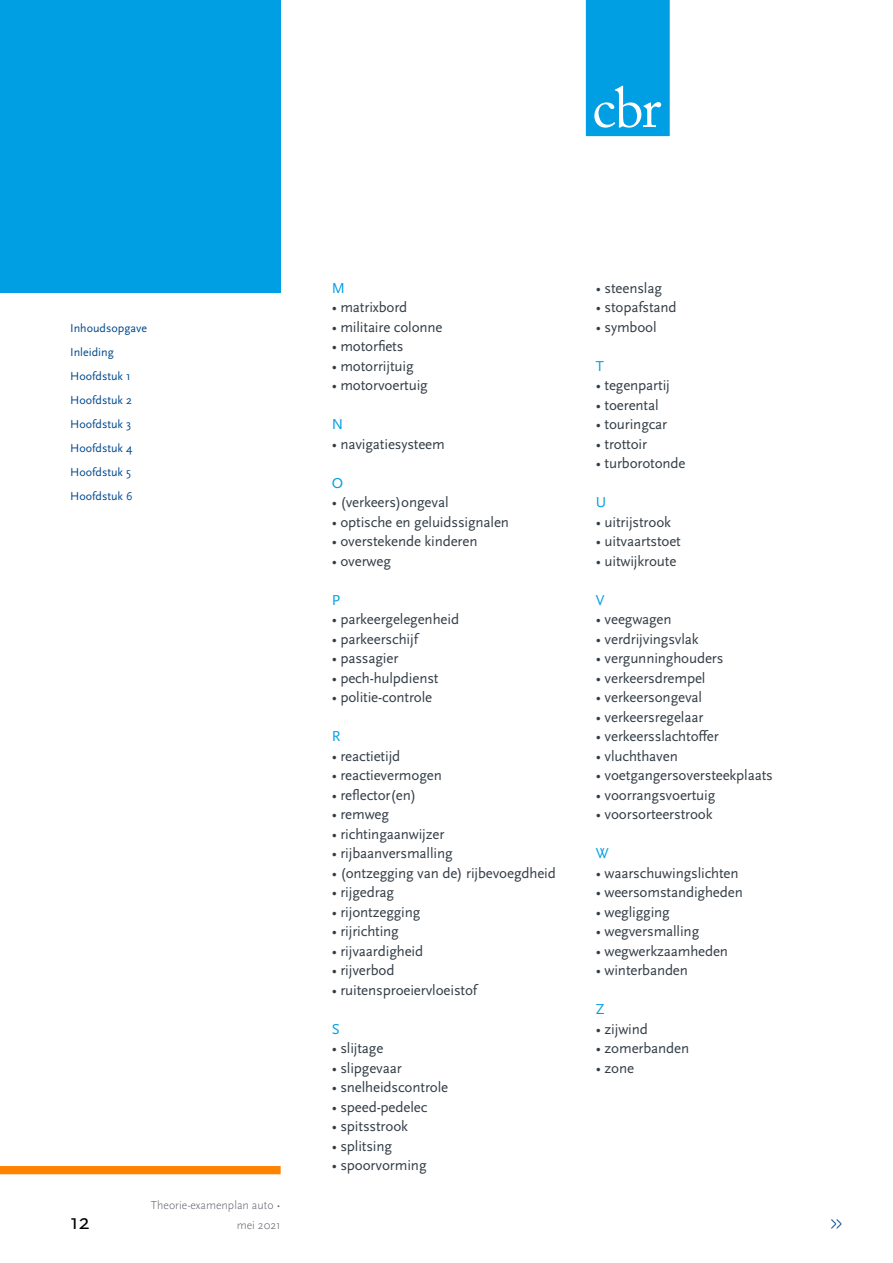
<style>
.page{position:relative;width:893px;height:1263px;background:#fff}
.page>*{position:absolute;margin:0;border:0;box-sizing:border-box;transform-origin:0 0}
.t1{font:22.5px "Scala Sans Pro";color:#000}
.t2{font:15px "Scala Sans Pro";letter-spacing:-.01em;color:#333d47}
.t3{font:15px "Scala Sans Pro";color:#009fe3}
.t4{font:12px/24px "Scala Sans Pro";color:#02498d}
.t5{font:300 12px/19.5px "Scala Sans Pro";color:#5c606a;text-align:right}
</style>
<div class="page">
<div style="left:0;top:0;width:281px;height:292px;background:#009fe3"></div>
<svg style="left:586px;top:0;width:84px;height:136px;background:#0ea4e4"></svg>
<div style="left:0;top:1166px;width:281px;height:8px;background:#ff8300"></div>
<p class="t4" style="left:70px;top:315px;width:78px">Inhoudsopgave<br>Inleiding<br>Hoofdstuk 1<br>Hoofdstuk 2<br>Hoofdstuk 3<br>Hoofdstuk 4<br>Hoofdstuk 5<br>Hoofdstuk 6</p>
<h1 class="t1" style="left:70px;top:1206px;width:21px">12</h1>
<p class="t5" style="left:151px;top:1195px;width:131px">Theorie-examenplan auto • mei 2021</p>
<p class="t3" style="left:332px;top:278px;width:15px">M</p>
<p class="t2" style="left:332px;top:297px;width:77px">• matrixbord</p>
<p class="t2" style="left:332px;top:317px;width:112px">• militaire colonne</p>
<p class="t2" style="left:332px;top:336px;width:73px">• motorfiets</p>
<p class="t2" style="left:332px;top:356px;width:83px">• motorrijtuig</p>
<p class="t2" style="left:332px;top:375px;width:98px">• motorvoertuig</p>
<p class="t3" style="left:332px;top:414px;width:13px">N</p>
<p class="t2" style="left:332px;top:434px;width:115px">• navigatiesysteem</p>
<p class="t3" style="left:332px;top:473px;width:13px">O</p>
<p class="t2" style="left:332px;top:492px;width:118px">• (verkeers)ongeval</p>
<p class="t2" style="left:332px;top:512px;width:179px">• optische en geluidssignalen</p>
<p class="t2" style="left:332px;top:531px;width:147px">• overstekende kinderen</p>
<p class="t2" style="left:332px;top:551px;width:61px">• overweg</p>
<p class="t3" style="left:332px;top:590px;width:10px">P</p>
<p class="t2" style="left:332px;top:609px;width:129px">• parkeergelegenheid</p>
<p class="t2" style="left:332px;top:629px;width:88px">• parkeerschijf</p>
<p class="t2" style="left:332px;top:648px;width:68px">• passagier</p>
<p class="t2" style="left:332px;top:668px;width:108px">• pech-hulpdienst</p>
<p class="t2" style="left:332px;top:687px;width:102px">• politie-controle</p>
<p class="t3" style="left:332px;top:726px;width:10px">R</p>
<p class="t2" style="left:332px;top:746px;width:70px">• reactietijd</p>
<p class="t2" style="left:332px;top:765px;width:112px">• reactievermogen</p>
<p class="t2" style="left:332px;top:785px;width:86px">• reflector(en)</p>
<p class="t2" style="left:332px;top:804px;width:59px">• remweg</p>
<p class="t2" style="left:332px;top:824px;width:114px">• richtingaanwijzer</p>
<p class="t2" style="left:332px;top:843px;width:122px">• rijbaanversmalling</p>
<p class="t2" style="left:332px;top:863px;width:226px">• (ontzegging van de) rijbevoegdheid</p>
<p class="t2" style="left:332px;top:882px;width:64px">• rijgedrag</p>
<p class="t2" style="left:332px;top:902px;width:90px">• rijontzegging</p>
<p class="t2" style="left:332px;top:921px;width:69px">• rijrichting</p>
<p class="t2" style="left:332px;top:941px;width:93px">• rijvaardigheid</p>
<p class="t2" style="left:332px;top:960px;width:64px">• rijverbod</p>
<p class="t2" style="left:332px;top:980px;width:147px">• ruitensproeiervloeistof</p>
<p class="t3" style="left:332px;top:1019px;width:10px">S</p>
<p class="t2" style="left:332px;top:1038px;width:53px">• slijtage</p>
<p class="t2" style="left:332px;top:1058px;width:72px">• slipgevaar</p>
<p class="t2" style="left:332px;top:1077px;width:118px">• snelheidscontrole</p>
<p class="t2" style="left:332px;top:1097px;width:97px">• speed-pedelec</p>
<p class="t2" style="left:332px;top:1116px;width:78px">• spitsstrook</p>
<p class="t2" style="left:332px;top:1136px;width:62px">• splitsing</p>
<p class="t2" style="left:332px;top:1155px;width:96px">• spoorvorming</p>
<p class="t2" style="left:596px;top:278px;width:68px">• steenslag</p>
<p class="t2" style="left:596px;top:297px;width:82px">• stopafstand</p>
<p class="t2" style="left:596px;top:317px;width:62px">• symbool</p>
<p class="t3" style="left:596px;top:356px;width:10px">T</p>
<p class="t2" style="left:596px;top:375px;width:76px">• tegenpartij</p>
<p class="t2" style="left:596px;top:395px;width:64px">• toerental</p>
<p class="t2" style="left:596px;top:414px;width:73px">• touringcar</p>
<p class="t2" style="left:596px;top:434px;width:53px">• trottoir</p>
<p class="t2" style="left:596px;top:453px;width:91px">• turborotonde</p>
<p class="t3" style="left:596px;top:492px;width:12px">U</p>
<p class="t2" style="left:596px;top:512px;width:77px">• uitrijstrook</p>
<p class="t2" style="left:596px;top:531px;width:87px">• uitvaartstoet</p>
<p class="t2" style="left:596px;top:551px;width:82px">• uitwijkroute</p>
<p class="t3" style="left:596px;top:590px;width:10px">V</p>
<p class="t2" style="left:596px;top:609px;width:77px">• veegwagen</p>
<p class="t2" style="left:596px;top:629px;width:104px">• verdrijvingsvlak</p>
<p class="t2" style="left:596px;top:648px;width:129px">• vergunninghouders</p>
<p class="t2" style="left:596px;top:668px;width:111px">• verkeersdrempel</p>
<p class="t2" style="left:596px;top:687px;width:108px">• verkeersongeval</p>
<p class="t2" style="left:596px;top:707px;width:109px">• verkeersregelaar</p>
<p class="t2" style="left:596px;top:726px;width:124px">• verkeersslachtoffer</p>
<p class="t2" style="left:596px;top:746px;width:84px">• vluchthaven</p>
<p class="t2" style="left:596px;top:765px;width:179px">• voetgangersoversteekplaats</p>
<p class="t2" style="left:596px;top:785px;width:121px">• voorrangsvoertuig</p>
<p class="t2" style="left:596px;top:804px;width:118px">• voorsorteerstrook</p>
<p class="t3" style="left:596px;top:843px;width:14px">W</p>
<p class="t2" style="left:596px;top:863px;width:144px">• waarschuwingslichten</p>
<p class="t2" style="left:596px;top:882px;width:148px">• weersomstandigheden</p>
<p class="t2" style="left:596px;top:902px;width:76px">• wegligging</p>
<p class="t2" style="left:596px;top:921px;width:105px">• wegversmalling</p>
<p class="t2" style="left:596px;top:941px;width:134px">• wegwerkzaamheden</p>
<p class="t2" style="left:596px;top:960px;width:94px">• winterbanden</p>
<p class="t3" style="left:596px;top:999px;width:10px">Z</p>
<p class="t2" style="left:596px;top:1019px;width:54px">• zijwind</p>
<p class="t2" style="left:596px;top:1038px;width:95px">• zomerbanden</p>
<p class="t2" style="left:596px;top:1058px;width:40px">• zone</p>
</div>
